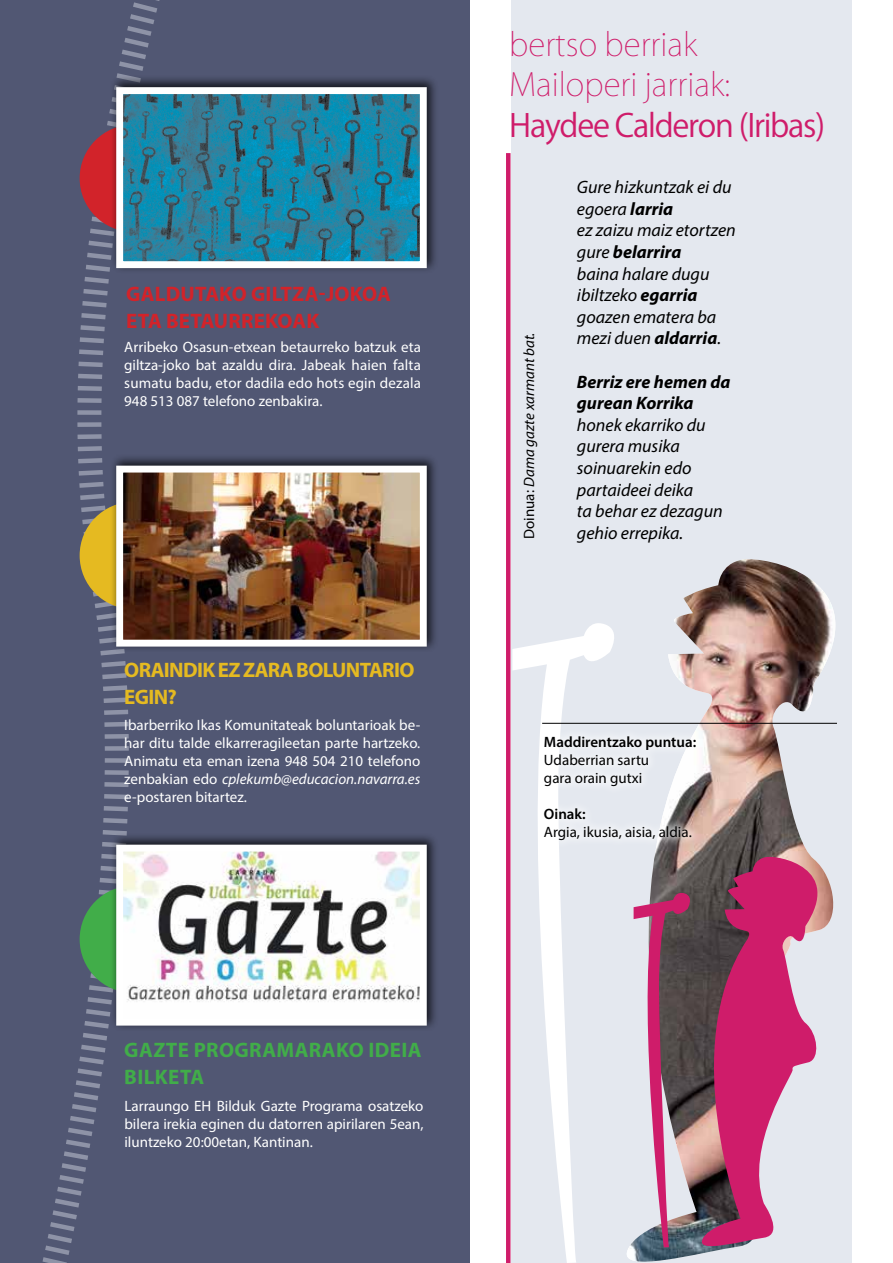
<style>
.page{position:relative;width:893px;height:1263px;background:#fff}
.page>*{position:absolute;margin:0;border:0;box-sizing:border-box;transform-origin:0 0}
.t1{font:200 31.5px/40.5px "Koz Go Pr 6 N";color:#cf1c6a}
.t2{font:31.5px "Koz Go Pr 6 N";letter-spacing:-.04em;color:#cf1c6a}
.t3{font:700 21px/27px "Myriad Pro";letter-spacing:.01em;color:#d2232a}
.t4{font:700 21px/27px "Myriad Pro";letter-spacing:-.03em;color:#e5ba21}
.t5{font:700 21px/27px "Myriad Pro";letter-spacing:.02em;color:#41ad49}
.t6{font:italic 18px/21.6px "Myriad Pro";color:#000}
.t7{font:italic 700 18px/21.6px "Myriad Pro";color:#000}
.t8{font:15px/18px "Myriad Pro";color:#fff;text-align:justify}
.t9{font:15px/18px "Myriad Pro";color:#000}
.t10{font:italic 15px "Myriad Pro";color:#000}
.t11{font:600 15px "Myriad Pro";color:#000}
.s1{font-style:italic}
.s2{font-weight:700}
.s3{font-style:normal}
</style>
<div class="page">
<div style="left:0;top:0;width:470px;height:1263px;background:#515773"></div>
<svg style="left:42px;top:0;width:118px;height:1263px"></svg>
<svg style="left:80px;top:502px;width:30px;height:107px"></svg>
<svg style="left:80px;top:885px;width:30px;height:108px"></svg>
<svg style="left:80px;top:125px;width:30px;height:107px"></svg>
<div style="left:110px;top:75px;width:328px;height:199px;background:#000;opacity:.75"></div>
<img style="left:124px;top:95px;width:295px;height:165px">
<div style="left:116px;top:87px;width:311px;height:181px;border:7px solid #fff"></div>
<div style="left:110px;top:453px;width:328px;height:199px;background:#000;opacity:.75"></div>
<img style="left:124px;top:474px;width:295px;height:165px">
<div style="left:116px;top:466px;width:311px;height:181px;border:7px solid #fff"></div>
<div style="left:110px;top:832px;width:328px;height:199px;background:#000;opacity:.75"></div>
<img style="left:124px;top:853px;width:295px;height:164px">
<div style="left:116px;top:845px;width:311px;height:180px;border:7px solid #fff"></div>
<div style="left:511px;top:0;width:341px;height:1263px;background:#e4e8ef"></div>
<img style="left:625px;top:559px;width:212px;height:703px">
<svg style="left:512px;top:623px;width:110px;height:640px"></svg>
<svg style="left:677px;top:855px;width:160px;height:398px"></svg>
<svg style="left:634px;top:890px;width:60px;height:357px"></svg>
<div style="left:535px;top:727px;width:171px;height:122px;background:#fff;opacity:.59"></div>
<hr style="left:542px;top:723px;width:295px;height:1px;background:#000">
<hr style="left:506px;top:153px;width:4px;height:1110px;background:#cf1c6a">
<h2 class="t3" style="left:126px;top:279px;width:266px">GALDUTAKO GILTZA-JOKOA<br>ETA BETAURREKOAK</h2>
<p class="t8" style="left:124px;top:338px;width:298px">Arribeko Osasun-etxean betaurreko batzuk eta giltza-joko bat azaldu dira. Jabeak haien falta sumatu badu, etor dadila edo hots egin dezala 948 513 087 telefono zenbakira.</p>
<h2 class="t4" style="left:124px;top:656px;width:292px">ORAINDIK EZ ZARA BOLUNTARIO<br>EGIN?</h2>
<p class="t8" style="left:124px;top:716px;width:298px">Ibarberriko Ikas Komunitateak boluntarioak be&shy;har ditu talde elkarreragileetan parte hartzeko.<br>Animatu eta eman izena 948 504 210 telefono zenbakian edo <span class="s1">cplekumb@educacion.navarra.es </span>e-postaren bitartez.</p>
<h2 class="t5" style="left:124px;top:1035px;width:299px">GAZTE PROGRAMARAKO IDEIA<br>BILKETA</h2>
<p class="t8" style="left:124px;top:1096px;width:301px">Larraungo EH Bilduk Gazte Programa osatzeko bilera irekia eginen du datorren apirilaren 5ean, iluntzeko 20:00etan, Kantinan.</p>
<h1 class="t1" style="left:509px;top:25px;width:222px">bertso berriak<br>Mailoperi jarriak:</h1>
<h1 class="t2" style="left:509px;top:108px;width:317px">Haydee Calderon (Iribas)</h1>
<p class="t6" style="left:577px;top:176px;width:160px">Gure hizkuntzak ei du egoera <span class="s2">larria<br></span>ez zaizu maiz etortzen gure <span class="s2">belarrira<br></span>baina halare dugu ibiltzeko <span class="s2">egarria </span>goazen ematera ba mezi duen <span class="s2">aldarria</span>.</p>
<p class="t7" style="left:577px;top:370px;width:155px">Berriz ere hemen da gurean Korrika</p>
<p class="t6" style="left:577px;top:414px;width:147px">honek ekarriko du gurera musika soinuarekin edo partaideei deika<br>ta behar ez dezagun gehio errepika.</p>
<p class="t10" style="left:520px;top:539px;width:208px;rotate:-90deg"><span class="s3">Doinua:</span> Dama gazte xarmant bat.</p>
<p class="t11" style="left:544px;top:732px;width:154px">Maddirentzako puntua:</p>
<p class="t9" style="left:544px;top:751px;width:107px">Udaberrian sartu gara orain gutxi</p>
<p class="t11" style="left:544px;top:804px;width:43px">Oinak:</p>
<p class="t9" style="left:544px;top:823px;width:149px">Argia, ikusia, aisia, aldia.</p>
</div>
